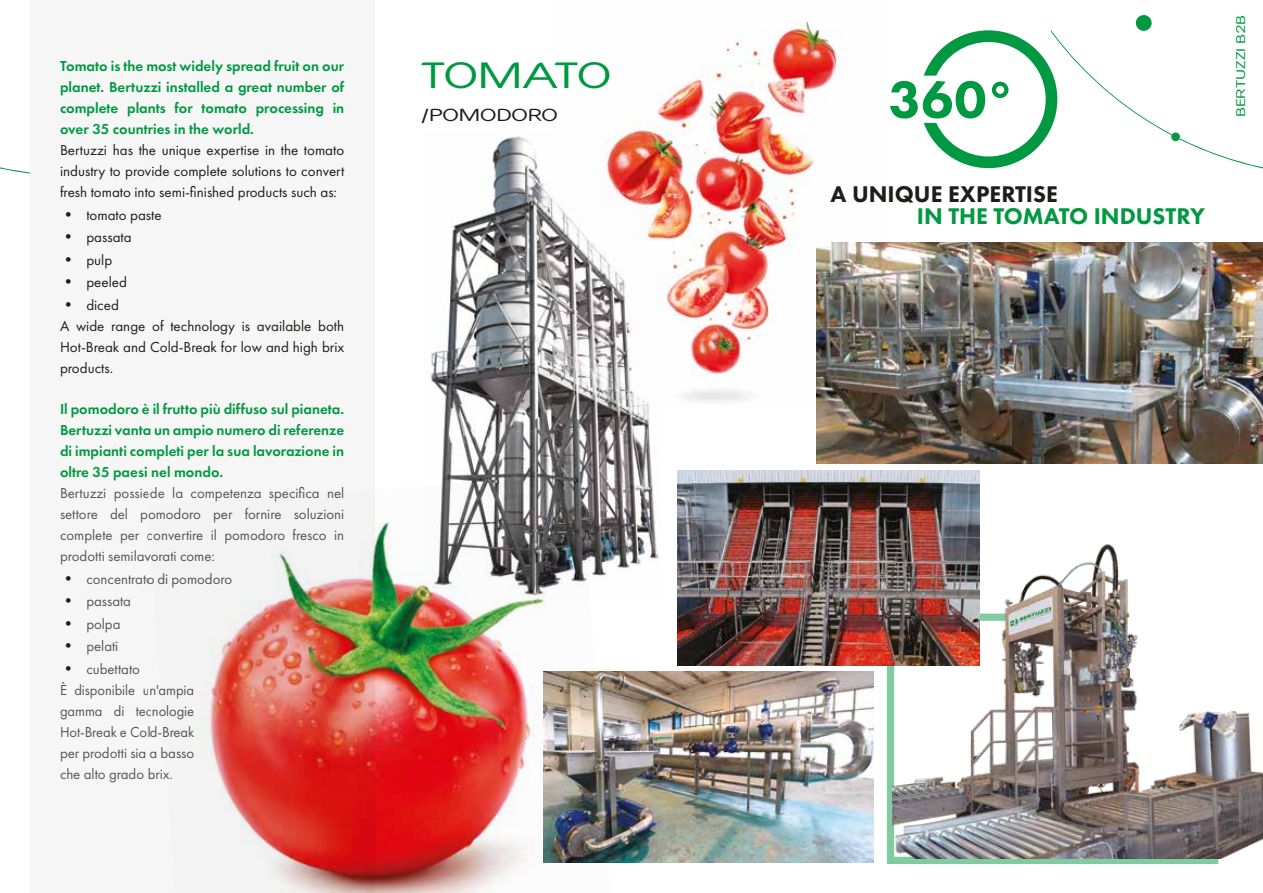
<style>
.page{position:relative;width:1263px;height:893px;background:#fff}
.page>*{position:absolute;margin:0;border:0;box-sizing:border-box;transform-origin:0 0}
.t1{font:800 54px "Futura PT";color:#009941}
.t2{font:300 34.5px "Avayo";letter-spacing:-.03em;color:#009941}
.t3{font:800 23.55px "Futura PT";color:#009941}
.t4{font:800 23.55px "Futura PT";color:#1d1d1b}
.t5{font:300 16.5px "Avayo";color:#1d1d1b}
.t6{font:15px/21px "Futura PT";color:#575756;text-align:justify}
.t7{font:600 15px/21px "Futura PT";color:#009941;text-align:justify}
.t8{font:15px/21px "Futura PT";color:#1d1d1b;text-align:justify}
.t9{font:300 12px "Avayo";color:#009941}
.s1{font-size:16.5px}
.s2{font-size:16.5px;color:#1d1d1b}
</style>
<div class="page">
<svg style="left:0;top:167px;width:30px;height:7px"></svg>
<svg style="left:887px;top:665px;width:331px;height:199px;fill:#80cca0"></svg>
<img style="left:892px;top:541px;width:371px;height:317px">
<img style="left:636px;top:22px;width:252px;height:387px">
<div style="left:30px;top:0;width:344px;height:893px;background:#f6f6f6"></div>
<img style="left:678px;top:470px;width:301px;height:195px">
<img style="left:203px;top:489px;width:410px;height:404px">
<svg style="left:924px;top:15px;width:339px;height:154px"></svg>
<img style="left:425px;top:131px;width:237px;height:469px">
<img style="left:543px;top:672px;width:330px;height:190px">
<img style="left:817px;top:243px;width:446px;height:221px">
<p class="t7" style="left:60px;top:56px;width:286px">Tomato is the most widely spread fruit on our planet. Bertuzzi installed a great number of complete plants for tomato processing in over 35 countries in the world.</p>
<p class="t8" style="left:60px;top:140px;width:286px">Bertuzzi has the unique expertise in the tomato industry to provide complete solutions to convert fresh tomato into semi-finished products such as:</p>
<p class="t8" style="left:60px;top:204px;width:103px"><span class="s1">•</span> tomato paste</p>
<p class="t8" style="left:60px;top:227px;width:73px"><span class="s1">•</span> passata</p>
<p class="t8" style="left:60px;top:249px;width:54px"><span class="s1">•</span> pulp</p>
<p class="t8" style="left:60px;top:272px;width:68px"><span class="s1">•</span> peeled</p>
<p class="t8" style="left:60px;top:294px;width:286px;text-align:left"><span class="s1">•</span> diced<br>A wide range of technology is available both<br>Hot-Break and Cold-Break for low and high brix products.</p>
<p class="t7" style="left:60px;top:399px;width:286px">Il pomodoro è il frutto più diffuso sul pianeta.<br>Bertuzzi vanta un ampio numero di referenze di impianti completi per la sua lavorazione in oltre 35 paesi nel mondo.</p>
<p class="t6" style="left:60px;top:483px;width:286px">Bertuzzi possiede la competenza specifica nel settore del pomodoro per fornire soluzioni complete per convertire il pomodoro fresco in prodotti semilavorati come:</p>
<p class="t6" style="left:60px;top:568px;width:174px"><span class="s2">•</span> concentrato di pomodoro</p>
<p class="t6" style="left:60px;top:591px;width:73px"><span class="s2">•</span> passata</p>
<p class="t6" style="left:60px;top:613px;width:62px"><span class="s2">•</span> polpa</p>
<p class="t6" style="left:60px;top:636px;width:60px"><span class="s2">•</span> pelati</p>
<p class="t6" style="left:60px;top:658px;width:136px;text-align:left"><span class="s2">•</span> cubettato<br>È disponibile un'ampia gamma di tecnologie<br>Hot-Break e Cold-Break per prodotti sia a basso che alto grado brix.</p>
<h2 class="t2" style="left:421px;top:52px;width:192px">TOMATO</h2>
<p class="t5" style="left:421px;top:104px;width:138px">/POMODORO</p>
<h1 class="t1" style="left:889px;top:66px;width:126px">360°</h1>
<h3 class="t4" style="left:831px;top:179px;width:229px">A UNIQUE EXPERTISE</h3>
<h3 class="t3" style="left:917px;top:202px;width:290px">IN THE TOMATO INDUSTRY</h3>
<p class="t9" style="left:1233px;top:117px;width:104px;rotate:-90deg">BERTUZZI B2B</p>
</div>
